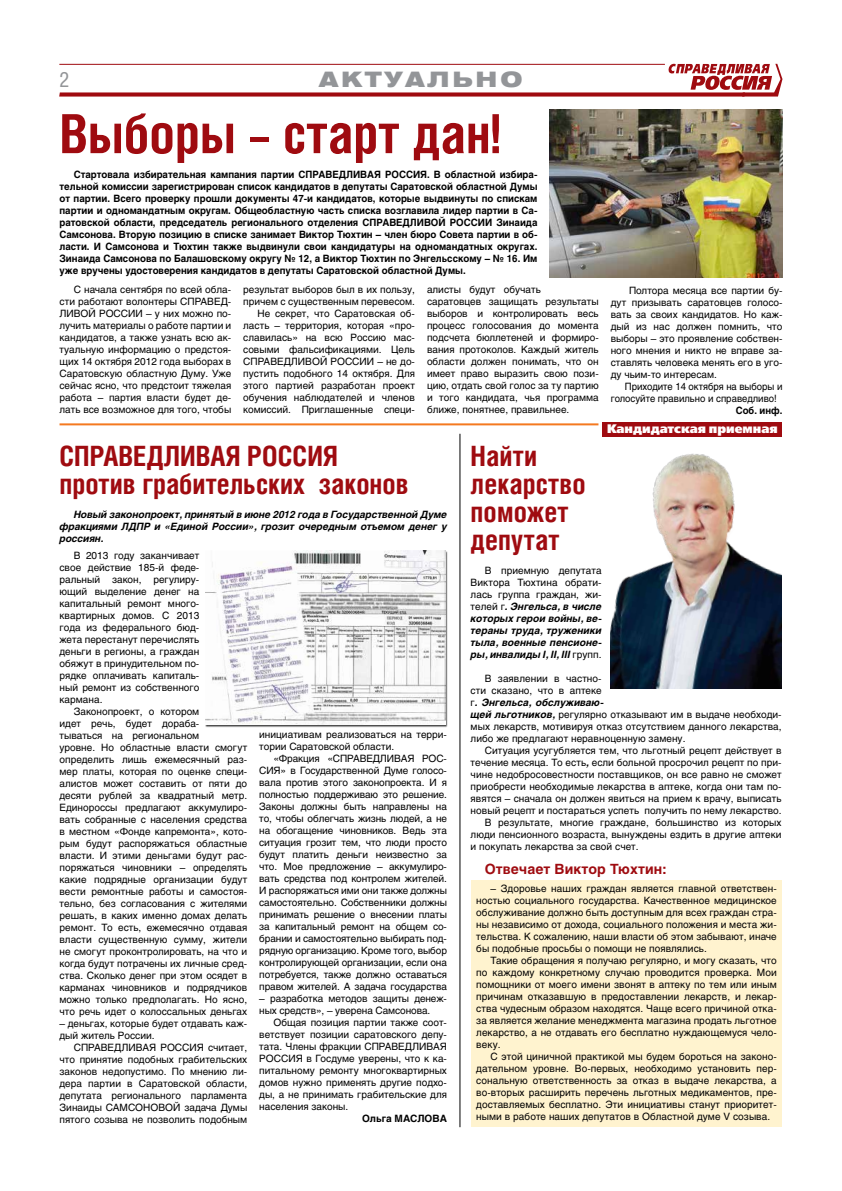
<style>
.page{position:relative;width:842px;height:1191px;background:#fff}
.page>*{position:absolute;margin:0;border:0;box-sizing:border-box;transform-origin:0 0}
.t1{font:700 54px "Helios Cond C";color:#9f0b10}
.t2{font:700 28px/27.8px "Helios Cond C";color:#9f0b10}
.t3{font:21.1px "Helios Ext Black C";letter-spacing:.14em;color:#939598}
.t4{font:20.9px "Helios Cond C";color:#939598}
.t5{font:700 14px "Helios C";letter-spacing:.005em;color:#9f0b10}
.t6{font:12.4px "Free Set Extra Bold C";color:#fff}
.t7{font:10px/12px "Helios C";color:#000;text-align:justify}
.t8{font:700 10px/12px "Helios C";color:#000;text-align:justify;scale:.96 1}
.t9{font:italic 700 10px/12px "Helios C";color:#000;text-align:justify}
.t10{font:10px/12px "Helios C";color:#000;scale:.95 1}
.t11{font:700 10px "Helios C";color:#000}
.t12{font:700 10px "Helios C";color:#000;scale:.95 1}
.s1{font-weight:400;font-style:normal}
.s2{font-weight:700;font-style:italic}
</style>
<div class="page">
<div style="left:471px;top:880px;width:311px;height:246px;background:#fff3cf"></div>
<img style="left:610px;top:453px;width:172px;height:236px">
<svg style="left:59px;top:64px;width:723px;height:33px"></svg>
<img style="left:549px;top:109px;width:233px;height:169px">
<hr style="left:60px;top:423px;width:538px;height:2px;background:#f47920">
<hr style="left:460px;top:434px;width:1px;height:693px;background:#000">
<div style="left:603px;top:422px;width:179px;height:15px;background:#9f0b10"></div>
<div style="left:205px;top:551px;width:243px;height:176px;background:#000;opacity:.75"></div>
<img style="left:205px;top:551px;width:241px;height:173px">
<h3 class="t4" style="left:59px;top:67px;width:11px">2</h3>
<h3 class="t3" style="left:319px;top:67px;width:205px">АКТУАЛЬНО</h3>
<h1 class="t1" style="left:60px;top:102px;width:443px">Выборы – старт дан!</h1>
<p class="t8" style="left:60px;top:168px;width:499px;text-indent:14px">Стартовала избирательная кампания партии СПРАВЕДЛИВАЯ РОССИЯ. В областной избира&shy;тельной комиссии зарегистрирован список кандидатов в депутаты Саратовской областной Думы от партии. Всего проверку прошли документы 47-и кандидатов, которые выдвинуты по спискам партии и одномандатным округам. Общеобластную часть списка возглавила лидер партии в Са&shy;ратовской области, председатель регионального отделения СПРАВЕДЛИВОЙ РОССИИ Зинаида Самсонова. Вторую позицию в списке занимает Виктор Тюхтин – член бюро Совета партии в об&shy;ласти. И Самсонова и Тюхтин также выдвинули свои кандидатуры на одномандатных округах.<br>Зинаида Самсонова по Балашовскому округу № 12, а Виктор Тюхтин по Энгельсскому – № 16. Им уже вручены удостоверения кандидатов в депутаты Саратовской областной Думы.</p>
<p class="t7" style="left:60px;top:283px;width:173px;text-indent:14px">С начала сентября по всей обла&shy;сти работают волонтеры СПРАВЕД-ЛИВОЙ РОССИИ – у них можно по&shy;лучить материалы о работе партии и кандидатов, а также узнать всю ак&shy;туальную информацию о предстоя&shy;щих 14 октября 2012 года выборах в Саратовскую областную Думу. Уже сейчас ясно, что предстоит тяжелая работа – партия власти будет де&shy;лать все возможное для того, чтобы</p>
<p class="t7" style="left:243px;top:283px;width:173px;text-align:right">результат выборов был в их пользу, причем с существенным перевесом.<br>Не секрет, что Саратовская об&shy;ласть – территория, которая «про&shy;славилась» на всю Россию мас&shy;совыми фальсификациями. Цель<br>СПРАВЕДЛИВОЙ РОССИИ – не до&shy;пустить подобного 14 октября. Для этого партией разработан проект обучения наблюдателей и членов комиссий. Приглашенные специ-</p>
<p class="t7" style="left:427px;top:283px;width:173px;text-align:left">алисты будут обучать<br>саратовцев защищать результаты выборов и контролировать весь процесс голосования до момента подсчета бюллетеней и формиро&shy;вания протоколов. Каждый житель области должен понимать, что он имеет право выразить свою пози&shy;цию, отдать свой голос за ту партию и того кандидата, чья программа ближе, понятнее, правильнее.</p>
<p class="t7" style="left:611px;top:284px;width:173px;text-indent:18px">Полтора месяца все партии бу&shy;дут призывать саратовцев голосо&shy;вать за своих кандидатов. Но каж&shy;дый из нас должен помнить, что выборы – это проявление собствен&shy;ного мнения и никто не вправе за&shy;ставлять человека менять его в уго&shy;ду чьим-то интересам.</p>
<p class="t10" style="left:611px;top:380px;width:182px;text-indent:14px">Приходите 14 октября на выборы и голосуйте правильно и справедливо!</p>
<p class="t12" style="left:736px;top:405px;width:51px">Соб. инф.</p>
<h2 class="t2" style="left:60px;top:442px;width:351px">СПРАВЕДЛИВАЯ РОССИЯ против грабительских законов</h2>
<p class="t9" style="left:60px;top:509px;width:389px;text-indent:14px">Новый законопроект, принятый в июне 2012 года в Государственной Думе фракциями ЛДПР и «Единой России», грозит очередным отъемом денег у россиян.</p>
<p class="t7" style="left:60px;top:549px;width:141px;text-indent:14px">В 2013 году заканчивает свое действие 185-й феде&shy;ральный закон, регулиру&shy;ющий выделение денег на капитальный ремонт много&shy;квартирных домов. С 2013 года из федерального бюд&shy;жета перестанут перечислять деньги в регионы, а граждан обяжут в принудительном по&shy;рядке оплачивать капиталь&shy;ный ремонт из собственного кармана.</p>
<p class="t7" style="left:60px;top:705px;width:189px;text-align:left;text-indent:14px">Законопроект, о котором<br>идет речь, будет дораба-<br>тываться на региональном<br>уровне. Но областные власти смогут определить лишь ежемесячный раз&shy;мер платы, которая по оценке специ&shy;алистов может составить от пяти до десяти рублей за квадратный метр.<br>Единороссы предлагают аккумулиро&shy;вать собранные с населения средства в местном «Фонде капремонта», кото&shy;рым будут распоряжаться областные власти. И этими деньгами будут рас&shy;поряжаться чиновники – определять какие подрядные организации будут вести ремонтные работы и самостоя&shy;тельно, без согласования с жителями решать, в каких именно домах делать ремонт. То есть, ежемесячно отдавая власти существенную сумму, жители не смогут проконтролировать, на что и когда будут потрачены их личные сред&shy;ства. Сколько денег при этом осядет в карманах чиновников и подрядчиков можно только предполагать. Но ясно, что речь идет о колоссальных деньгах</p>
<p class="t7" style="left:60px;top:1017px;width:189px">– деньгах, которые будет отдавать каж&shy;дый житель России.</p>
<p class="t7" style="left:60px;top:1041px;width:189px;text-indent:14px">СПРАВЕДЛИВАЯ РОССИЯ считает, что принятие подобных грабительских законов недопустимо. По мнению ли&shy;дера партии в Саратовской области, депутата регионального парламента Зинаиды САМСОНОВОЙ задача Думы пятого созыва не позволить подобным</p>
<p class="t7" style="left:259px;top:728px;width:189px">инициативам реализоваться на терри&shy;тории Саратовской области.</p>
<p class="t7" style="left:259px;top:752px;width:189px;text-indent:14px">«Фракция «СПРАВЕДЛИВАЯ РОС-СИЯ» в Государственной Думе голосо&shy;вала против этого законопроекта. И я полностью поддерживаю это решение.<br>Законы должны быть направлены на то, чтобы облегчать жизнь людей, а не на обогащение чиновников. Ведь эта ситуация грозит тем, что люди просто будут платить деньги неизвестно за что. Мое предложение – аккумулиро&shy;вать средства под контролем жителей.<br>И распоряжаться ими они также должны самостоятельно. Собственники должны принимать решение о внесении платы за капитальный ремонт на общем со&shy;брании и самостоятельно выбирать под&shy;рядную организацию. Кроме того, выбор контролирующей организации, если она потребуется, также должно оставаться правом жителей. А задача государства</p>
<p class="t7" style="left:259px;top:992px;width:189px">– разработка методов защиты денеж&shy;ных средств», – уверена Самсонова.</p>
<p class="t7" style="left:259px;top:1016px;width:189px;text-indent:14px">Общая позиция партии также соот&shy;ветствует позиции саратовского депу&shy;тата. Члены фракции СПРАВЕДЛИВАЯ РОССИЯ в Госдуме уверены, что к ка&shy;питальному ремонту многоквартирных домов нужно применять другие подхо&shy;ды, а не принимать грабительские для населения законы.</p>
<p class="t11" style="left:362px;top:1113px;width:49px">Ольга Маслова</p>
<p class="t6" style="left:607px;top:421px;width:172px">Кандидатская приемная</p>
<h2 class="t2" style="left:471px;top:442px;width:117px">Найти лекарство поможет депутат</h2>
<p class="t9" style="left:471px;top:564px;width:133px;text-indent:14px"><span class="s1">В приемную депутата Виктора Тюхтина обрати&shy;лась группа граждан, жи&shy;телей г</span>. Энгельса, в числе которых герои войны, ве&shy;тераны труда, труженики тыла, военные пенсионе&shy;ры, инвалиды I, II, III <span class="s1">групп.</span></p>
<p class="t7" style="left:471px;top:672px;width:313px;text-align:left;text-indent:14px">В заявлении в частно-<br>сти сказано, что в аптеке<br>г<span class="s2">. Энгельса, обслуживаю-<br>щей льготников,</span> регулярно отказывают им в выдаче необходи&shy;мых лекарств, мотивируя отказ отсутствием данного лекарства, либо же предлагают неравноценную замену.</p>
<p class="t7" style="left:485px;top:744px;width:298px">Ситуация усугубляется тем, что льготный рецепт действует в</p>
<p class="t7" style="left:471px;top:756px;width:313px">течение месяца. То есть<span class="s2">,</span> если больной просрочил рецепт по при-</p>
<p class="t7" style="left:471px;top:768px;width:313px">чине недобросовестности поставщиков, он все равно не сможет</p>
<p class="t7" style="left:471px;top:780px;width:313px">приобрести необходимые лекарства в аптеке, когда они там по-</p>
<p class="t7" style="left:471px;top:792px;width:313px">явятся – сначала он должен явиться на прием к врачу, выписать</p>
<p class="t7" style="left:471px;top:804px;width:313px">новый рецепт и постараться успеть получить по нему лекарство.</p>
<p class="t7" style="left:485px;top:816px;width:298px">В результате, многие граждане, большинство из которых</p>
<p class="t7" style="left:471px;top:828px;width:313px">люди пенсионного возраста, вынуждены ездить в другие аптеки</p>
<p class="t7" style="left:471px;top:840px;width:170px">и покупать лекарства за свой счет.</p>
<h3 class="t5" style="left:485px;top:861px;width:184px">Отвечает Виктор Тюхтин:</h3>
<p class="t7" style="left:476px;top:882px;width:302px;text-indent:14px">– Здоровье наших граждан является главной ответствен&shy;ностью социального государства. Качественное медицинское обслуживание должно быть доступным для всех граждан стра&shy;ны независимо от дохода, социального положения и места жи&shy;тельства. К сожалению, наши власти об этом забывают, иначе бы подобные просьбы о помощи не появлялись.</p>
<p class="t7" style="left:476px;top:954px;width:302px;text-indent:14px">Такие обращения я получаю регулярно, и могу сказать, что по каждому конкретному случаю проводится проверка. Мои помощники от моего имени звонят в аптеку по тем или иным причинам отказавшую в предоставлении лекарств, и лекар&shy;ства чудесным образом находятся. Чаще всего причиной отка&shy;за является желание менеджмента магазина продать льготное лекарство, а не отдавать его бесплатно нуждающемуся чело&shy;веку.</p>
<p class="t7" style="left:476px;top:1050px;width:302px;text-indent:14px">С этой циничной практикой мы будем бороться на законо&shy;дательном уровне. Во-первых, необходимо установить пер&shy;сональную ответственность за отказ в выдаче лекарства, а во-вторых расширить перечень льготных медикаментов, пре&shy;доставляемых бесплатно. Эти инициативы станут приоритет&shy;ными в работе наших депутатов в Областной думе V созыва.</p>
</div>
